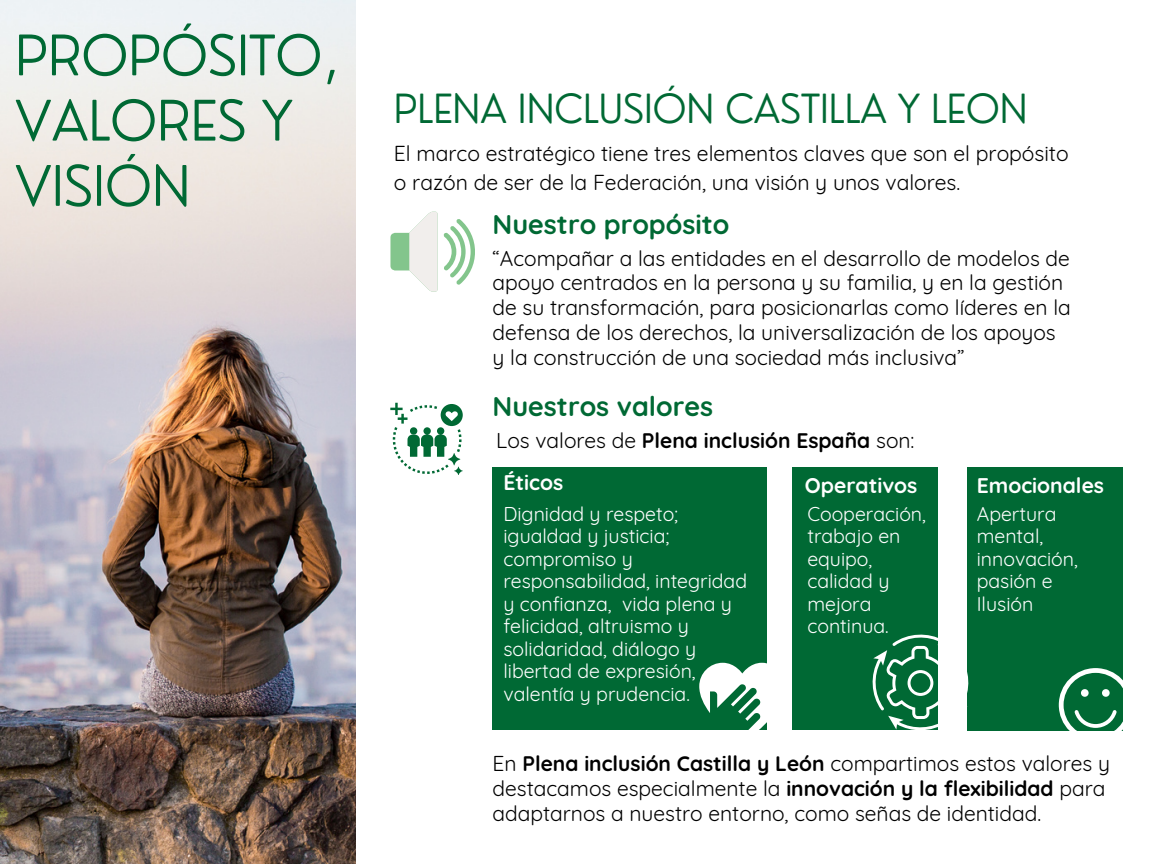
<style>
.page{position:relative;width:1152px;height:864px;background:#fff}
.page>*{position:absolute;margin:0;border:0;box-sizing:border-box;transform-origin:0 0}
.t1{font:300 54.45px/65.2px "Nourd";color:#006934}
.t2{font:300 39.15px "Nourd";color:#006934}
.t3{font:700 27px "Quicksand";color:#006934}
.t4{font:21.15px/29.2px "Quicksand";color:#000}
.t5{font:700 21.15px "Quicksand";color:#fff}
.t6{font:21px/24.8px "Quicksand";color:#000}
.t7{font:700 21px "Quicksand";color:#000}
.t8{font:19.5px/22.5px "Quicksand";color:#fff}
.s1{font-weight:400}
.s2{font-weight:700}
</style>
<div class="page">
<img style="left:0;top:0;width:356px;height:864px">
<svg style="left:390px;top:212px;width:85px;height:80px"></svg>
<svg style="left:390px;top:403px;width:72px;height:72px"></svg>
<div style="left:493px;top:467px;width:274px;height:263px;background:#006934"></div>
<div style="left:967px;top:467px;width:155px;height:263px;background:#006934"></div>
<div style="left:793px;top:467px;width:145px;height:263px;background:#006934"></div>
<svg style="left:872px;top:634px;width:97px;height:96px"></svg>
<svg style="left:1059px;top:668px;width:64px;height:63px"></svg>
<svg style="left:699px;top:663px;width:68px;height:67px"></svg>
<p class="t1" style="left:15px;top:22px;width:326px">PROPÓSITO,<br>VALORES Y<br>VISIÓN</p>
<h4 class="t2" style="left:394px;top:84px;width:635px">PLENA INCLUSIÓN CASTILLA Y LEON</h4>
<h3 class="t4" style="left:394px;top:138px;width:676px">El marco estratégico tiene tres elementos claves que son el propósito o razón de ser de la Federación, una visión y unos valores.</h3>
<p class="t3" style="left:493px;top:207px;width:238px">Nuestro propósito</p>
<h2 class="t6" style="left:493px;top:245px;width:580px">“Acompañar a las entidades en el desarrollo de modelos de apoyo centrados en la persona y su familia, y en la gestión de su transformación, para posicionarlas como líderes en la defensa de los derechos, la universalización de los apoyos y la construcción de una sociedad más inclusiva”</h2>
<p class="t3" style="left:493px;top:389px;width:222px">Nuestros valores</p>
<p class="t7" style="left:496px;top:427px;width:420px"><span class="s1">Los valores de</span> Plena inclusión España <span class="s1">son:</span></p>
<p class="t5" style="left:503px;top:468px;width:61px">Éticos</p>
<p class="t5" style="left:977px;top:472px;width:129px">Emocionales</p>
<h1 class="t5" style="left:805px;top:472px;width:114px">Operativos</h1>
<h3 class="t8" style="left:503px;top:502px;width:245px">Dignidad y respeto; igualdad y justicia; compromiso y responsabilidad, integridad y confianza, vida plena y felicidad, altruismo y solidaridad, diálogo y libertad de expresión, valentía y prudencia.</h3>
<p class="t8" style="left:977px;top:502px;width:103px">Apertura mental, innovación, pasión e<br>Ilusión</p>
<p class="t8" style="left:807px;top:502px;width:120px">Cooperación, trabajo en equipo, calidad y mejora continua.</p>
<h4 class="t6" style="left:493px;top:751px;width:619px">En <span class="s2">Plena inclusión Castilla y León</span> compartimos estos valores y destacamos especialmente la <span class="s2">innovación y la flexibilidad</span> para adaptarnos a nuestro entorno, como señas de identidad.</h4>
</div>
